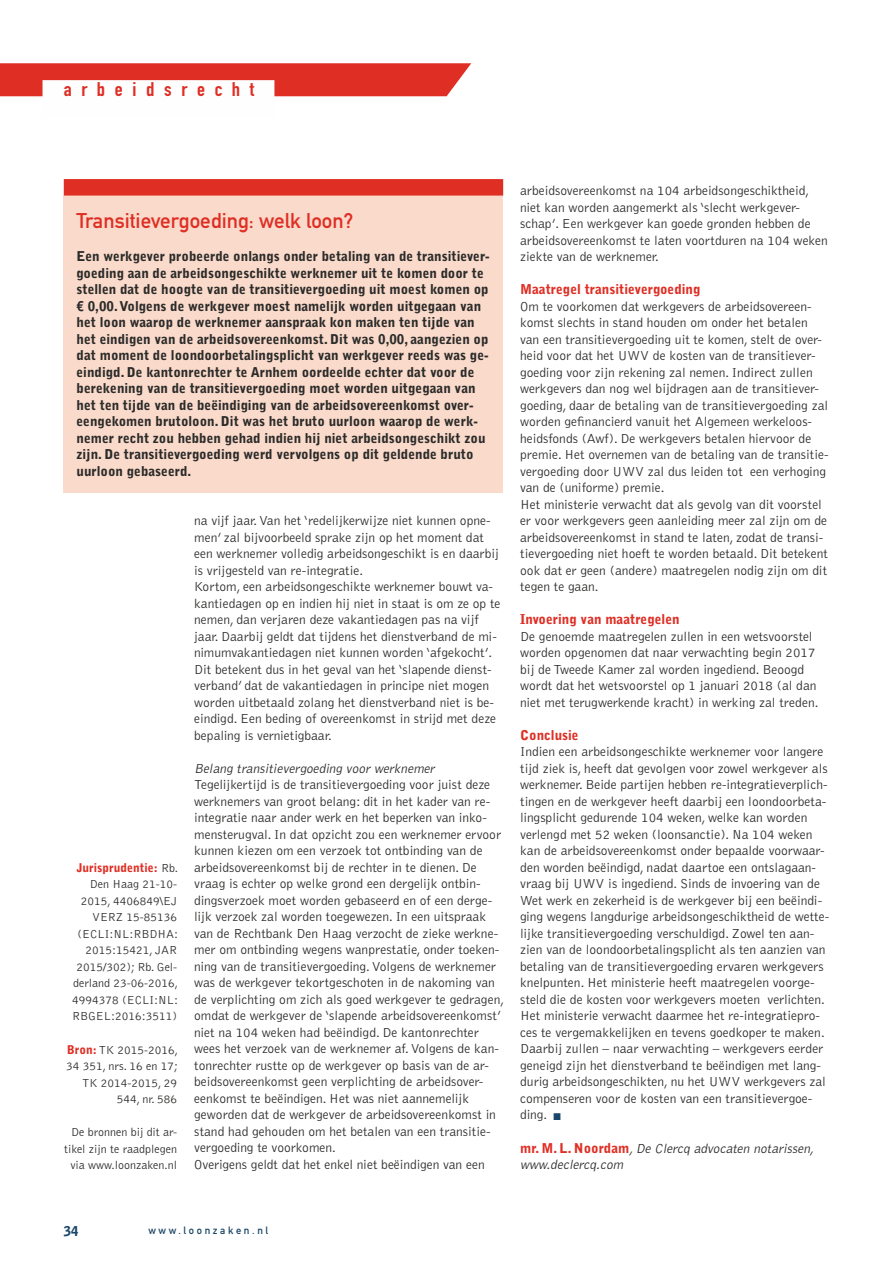
<style>
.page{position:relative;width:893px;height:1263px;background:#fff}
.page>*{position:absolute;margin:0;border:0;box-sizing:border-box;transform-origin:0 0}
.t1{font:21px "DIN Mittelschrift Std";color:#df2e24}
.t2{font:19.5px "DIN Engschrift Std";letter-spacing:.45em;color:#df2e24;scale:1.1 1}
.t3{font:300 13.5px/16.5px "Bell Gothic Std";color:#2b2b2a}
.t4{font:900 13.5px/16.5px "Bell Gothic Std";color:#2b2b2a}
.t5{font:italic 300 13.5px/16.5px "Bell Gothic Std";color:#2b2b2a}
.t6{font:900 13.5px "Bell Gothic Std";color:#194668}
.t7{font:300 12px/16.5px "Bell Gothic Std";color:#2b2b2a;text-align:right}
.t8{font:10.5px "DIN Mittelschrift Std";letter-spacing:.25em;color:#194668}
.s1{font-weight:900;color:#df2e24}
.s2{font-style:italic}
.s3{color:#194668}
.s4{font-weight:900;font-style:normal;color:#df2e24}
</style>
<div class="page">
<svg style="left:0;top:63px;width:471px;height:33px"></svg>
<div style="left:43px;top:80px;width:231px;height:38px;background:#fefefe"></div>
<div style="left:64px;top:195px;width:439px;height:50px;background:#fadaca"></div>
<div style="left:64px;top:179px;width:439px;height:17px;background:#df2e24"></div>
<div style="left:64px;top:245px;width:439px;height:247px;background:#fadaca"></div>
<p class="t2" style="left:64px;top:78px;width:175px">arbeidsrecht</p>
<p class="t1" style="left:77px;top:209px;width:278px">Transitievergoeding: welk loon?</p>
<p class="t4" style="left:77px;top:248px;width:415px">Een werkgever probeerde onlangs onder betaling van de transitiever&shy;goeding aan de arbeidsongeschikte werknemer uit te komen door te stellen dat de hoogte van de transitievergoeding uit moest komen op € 0,00. Volgens de werkgever moest namelijk worden uitgegaan van het loon waarop de werknemer aanspraak kon maken ten tijde van het eindigen van de arbeidsovereenkomst. Dit was 0,00, aangezien op dat moment de loondoorbetalingsplicht van werkgever reeds was ge&shy;eindigd. De kantonrechter te Arnhem oordeelde echter dat voor de berekening van de transitievergoeding moet worden uitgegaan van het ten tijde van de beëindiging van de arbeidsovereenkomst over&shy;eengekomen brutoloon. Dit was het bruto uurloon waarop de werk&shy;nemer recht zou hebben gehad indien hij niet arbeidsongeschikt zou zijn. De transitievergoeding werd vervolgens op dit geldende bruto uurloon gebaseerd.</p>
<p class="t7" style="left:72px;top:860px;width:107px"><span class="s1">Jurisprudentie:</span> Rb.<br>Den Haag 21-10-<br>2015, 4406849\EJ<br>VERZ 15-85136 (ECLI:NL:RBDHA:<br>2015:15421, JAR<br>2015/302); Rb. Gel&shy;derland 23-06-2016,<br>4994378 (ECLI:NL:<br>RBGEL:2016:3511)</p>
<p class="t7" style="left:66px;top:1041px;width:114px"><span class="s1">Bron:</span> TK 2015-2016,<br>34 351, nrs. 16 en 17;<br>TK 2014-2015, 29<br>544, nr. 586</p>
<p class="t7" style="left:64px;top:1124px;width:115px;text-align:center">De bronnen bij dit ar&shy;tikel zijn te raadplegen via www.loonzaken.nl</p>
<p class="t3" style="left:194px;top:513px;width:308px">na vijf jaar. Van het ‘redelijkerwijze niet kunnen opne&shy;men’ zal bijvoorbeeld sprake zijn op het moment dat een werknemer volledig arbeidsongeschikt is en daarbij is vrijgesteld van re-integratie.<br>Kortom, een arbeidsongeschikte werknemer bouwt va&shy;kantiedagen op en indien hij niet in staat is om ze op te nemen, dan verjaren deze vakantiedagen pas na vijf jaar. Daarbij geldt dat tijdens het dienstverband de mi&shy;nimumvakantiedagen niet kunnen worden ‘afgekocht’.<br>Dit betekent dus in het geval van het ‘slapende dienst&shy;verband’ dat de vakantiedagen in principe niet mogen worden uitbetaald zolang het dienstverband niet is be&shy;eindigd. Een beding of overeenkomst in strijd met deze bepaling is vernietigbaar.</p>
<p class="t3" style="left:194px;top:760px;width:311px"><span class="s2">Belang transitievergoeding voor werknemer </span>Tegelijkertijd is de transitievergoeding voor juist deze werknemers van groot belang: dit in het kader van re&shy;integratie naar ander werk en het beperken van inko&shy;mensterugval. In dat opzicht zou een werknemer ervoor kunnen kiezen om een verzoek tot ontbinding van de arbeidsovereenkomst bij de rechter in te dienen. De vraag is echter op welke grond een dergelijk ontbin&shy;dingsverzoek moet worden gebaseerd en of een derge&shy;lijk verzoek zal worden toegewezen. In een uitspraak van de Rechtbank Den Haag verzocht de zieke werkne&shy;mer om ontbinding wegens wanprestatie, onder toeken&shy;ning van de transitievergoeding. Volgens de werknemer was de werkgever tekortgeschoten in de nakoming van de verplichting om zich als goed werkgever te gedragen, omdat de werkgever de ‘slapende arbeidsovereenkomst’ niet na 104 weken had beëindigd. De kantonrechter wees het verzoek van de werknemer af. Volgens de kan&shy;tonrechter rustte op de werkgever op basis van de ar&shy;beidsovereenkomst geen verplichting de arbeidsover&shy;eenkomst te beëindigen. Het was niet aannemelijk geworden dat de werkgever de arbeidsovereenkomst in stand had gehouden om het betalen van een transitie&shy;vergoeding te voorkomen.<br>Overigens geldt dat het enkel niet beëindigen van een</p>
<p class="t3" style="left:520px;top:183px;width:309px">arbeidsovereenkomst na 104 arbeidsongeschiktheid, niet kan worden aangemerkt als ‘slecht werkgever&shy;schap’. Een werkgever kan goede gronden hebben de arbeidsovereenkomst te laten voortduren na 104 weken ziekte van de werknemer.</p>
<p class="t3" style="left:520px;top:282px;width:310px"><span class="s1">Maatregel transitievergoeding<br></span>Om te voorkomen dat werkgevers de arbeidsovereen&shy;komst slechts in stand houden om onder het betalen van een transitievergoeding uit te komen, stelt de over&shy;heid voor dat het UWV de kosten van de transitiever&shy;goeding voor zijn rekening zal nemen. Indirect zullen werkgevers dan nog wel bijdragen aan de transitiever&shy;goeding, daar de betaling van de transitievergoeding zal worden gefinancierd vanuit het Algemeen werkeloos&shy;heidsfonds (Awf). De werkgevers betalen hiervoor de premie. Het overnemen van de betaling van de transitie&shy;vergoeding door UWV zal dus leiden tot een verhoging van de (uniforme) premie.<br>Het ministerie verwacht dat als gevolg van dit voorstel er voor werkgevers geen aanleiding meer zal zijn om de arbeidsovereenkomst in stand te laten, zodat de transi&shy;tievergoeding niet hoeft te worden betaald. Dit betekent ook dat er geen (andere) maatregelen nodig zijn om dit tegen te gaan.</p>
<p class="t3" style="left:520px;top:612px;width:300px"><span class="s1">Invoering van maatregelen<br></span>De genoemde maatregelen zullen in een wetsvoorstel worden opgenomen dat naar verwachting begin 2017 bij de Tweede Kamer zal worden ingediend. Beoogd wordt dat het wetsvoorstel op 1 januari 2018 (al dan niet met terugwerkende kracht) in werking zal treden.</p>
<p class="t3" style="left:520px;top:727px;width:311px"><span class="s1">Conclusie<br></span>Indien een arbeidsongeschikte werknemer voor langere tijd ziek is, heeft dat gevolgen voor zowel werkgever als werknemer. Beide partijen hebben re-integratieverplich&shy;tingen en de werkgever heeft daarbij een loondoorbeta&shy;lingsplicht gedurende 104 weken, welke kan worden verlengd met 52 weken (loonsanctie). Na 104 weken kan de arbeidsovereenkomst onder bepaalde voorwaar&shy;den worden beëindigd, nadat daartoe een ontslagaan&shy;vraag bij UWV is ingediend. Sinds de invoering van de Wet werk en zekerheid is de werkgever bij een beëindi&shy;ging wegens langdurige arbeidsongeschiktheid de wette&shy;lijke transitievergoeding verschuldigd. Zowel ten aan&shy;zien van de loondoorbetalingsplicht als ten aanzien van betaling van de transitievergoeding ervaren werkgevers knelpunten. Het ministerie heeft maatregelen voorge&shy;steld die de kosten voor werkgevers moeten verlichten.<br>Het ministerie verwacht daarmee het re-integratiepro&shy;ces te vergemakkelijken en tevens goedkoper te maken.<br>Daarbij zullen – naar verwachting – werkgevers eerder geneigd zijn het dienstverband te beëindigen met lang&shy;durig arbeidsongeschikten, nu het UWV werkgevers zal compenseren voor de kosten van een transitievergoe&shy;ding. <span class="s3">■</span></p>
<p class="t5" style="left:520px;top:1140px;width:298px"><span class="s4">m r. M . L . N o o r d a m</span> ,De Clercq advocaten notarissen, www.declercq.com</p>
<p class="t6" style="left:64px;top:1224px;width:17px">34</p>
<p class="t8" style="left:148px;top:1224px;width:121px">www.loonzaken.nl</p>
</div>
